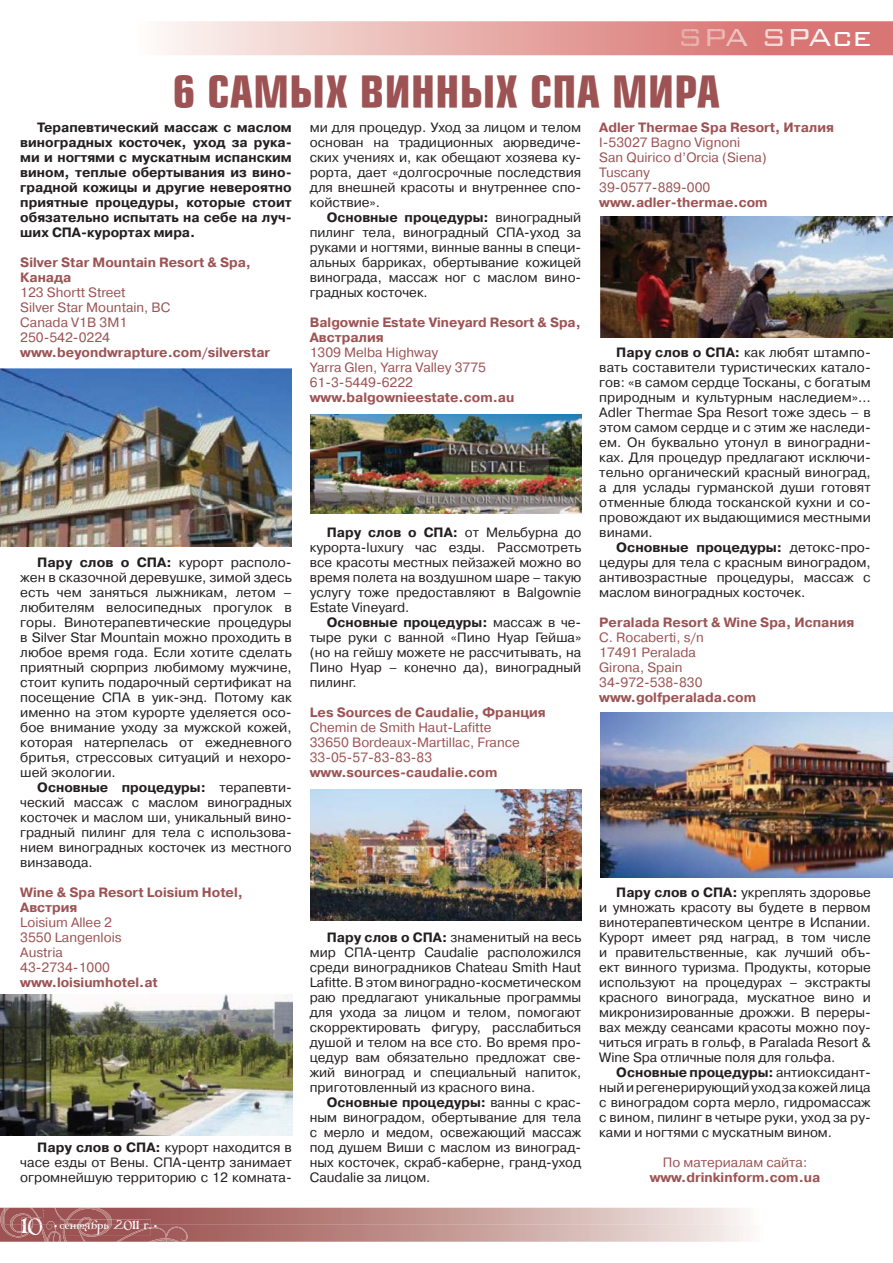
<style>
.page{position:relative;width:893px;height:1263px;background:#fff}
.page>*{position:absolute;margin:0;border:0;box-sizing:border-box;transform-origin:0 0}
.t1{font:700 43.5px "Europe Cond";letter-spacing:.01em;color:#9d5354}
.t2{font:300 33px "Bank Gothic BT";color:#fff}
.t3{font:21px "Arlekino";color:#fff}
.t4{font:13.5px/15px "Pragmatica C";color:#231f20;text-align:justify}
.t5{font:13.5px/15px "Pragmatica C";color:#9d5354}
.t6{font:700 13.5px/15px "Pragmatica C";color:#9d5354}
.t7{font:700 13.5px/15px "Pragmatica C";color:#231f20;text-align:justify}
.t8{font:12px "Arlekino";color:#fff}
.t9{font:7.5px "Europe Cond";color:#fff}
.s1{color:#e8ada9}
.s2{color:#ebb8b3}
.s3{color:#ecc0bb}
.s4{color:#f2d5d1}
.s5{color:#f6e3df}
.s6{color:#f9eeeb}
.s7{font-weight:700}
.s8{font-family:"Europe Cond";font-size:7.5px}
</style>
<div class="page">
<svg style="left:158px;top:21px;width:735px;height:34px;background:#e8afac"></svg>
<img style="left:681px;top:29px;width:68px;height:17px">
<div style="left:765px;top:29px;width:105px;height:17px;background:#d97575"></div>
<svg style="left:0;top:1208px;width:750px;height:34px;background:#c19390"></svg>
<img style="left:60px;top:1219px;width:91px;height:6px">
<img style="left:62px;top:1219px;width:50px;height:6px">
<img style="left:178px;top:107px;width:541px;height:1px">
<img style="left:0;top:369px;width:291px;height:177px">
<img style="left:0;top:995px;width:292px;height:141px">
<img style="left:601px;top:713px;width:292px;height:165px">
<img style="left:310px;top:790px;width:271px;height:130px">
<img style="left:601px;top:216px;width:292px;height:121px">
<img style="left:310px;top:414px;width:271px;height:99px">
<h2 class="t2" style="left:677px;top:16px;width:196px"><span class="s1">S</span><span class="s2">P</span><span class="s3">A</span> <span class="s4">S</span><span class="s5">P</span><span class="s6">A</span>ce</h2>
<h1 class="t1" style="left:173px;top:75px;width:549px">6 САМЫХ ВИННЫХ СПА МИРА</h1>
<p class="t7" style="left:20px;top:121px;width:273px;text-indent:17px">Терапевтический массаж с маслом виноградных косточек, уход за рука&shy;ми и ногтями с мускатным испанским вином, теплые обертывания из вино&shy;градной кожицы и другие невероятно приятные процедуры, которые стоит обязательно испытать на себе на луч&shy;ших СПА-курортах мира.</p>
<p class="t6" style="left:20px;top:256px;width:232px">Silver Star Mountain Resort &amp; Spa,<br>Канада</p>
<p class="t5" style="left:20px;top:286px;width:152px">123 Shortt Street<br>Silver Star Mountain, BC<br>Canada V1B 3M1<br>250-542-0224</p>
<p class="t6" style="left:20px;top:346px;width:251px">www.beyondwrapture.com/silverstar</p>
<p class="t4" style="left:310px;top:121px;width:273px">ми для процедур. Уход за лицом и телом основан на традиционных аюрведиче&shy;ских учениях и, как обещают хозяева ку&shy;рорта, дает «долгосрочные последствия для внешней красоты и внутреннее спо&shy;койствие».</p>
<p class="t4" style="left:310px;top:211px;width:273px;text-indent:17px"><span class="s7">Основные процедуры:</span> виноградный пилинг тела, виноградный СПА-уход за руками и ногтями, винные ванны в специ&shy;альных барриках, обертывание кожицей винограда, массаж ног с маслом вино&shy;градных косточек.</p>
<p class="t6" style="left:310px;top:316px;width:273px">Balgownie Estate Vineyard Resort &amp; Spa,<br>Австралия</p>
<p class="t5" style="left:310px;top:346px;width:178px">1309 Melba Highway<br>Yarra Glen, Yarra Valley 3775<br>61-3-5449-6222</p>
<p class="t6" style="left:310px;top:391px;width:206px">www.balgownieestate.com.au</p>
<p class="t4" style="left:20px;top:556px;width:273px;text-indent:17px"><span class="s7">Пару слов о СПА:</span> курорт располо&shy;жен в сказочной деревушке, зимой здесь есть чем заняться лыжникам, летом – любителям велосипедных прогулок в горы. Винотерапевтические процедуры в Silver Star Mountain можно проходить в любое время года. Если хотите сделать приятный сюрприз любимому мужчине, стоит купить подарочный сертификат на посещение СПА в уик-энд. Потому как именно на этом курорте уделяется осо&shy;бое внимание уходу за мужской кожей, которая натерпелась от ежедневного бритья, стрессовых ситуаций и нехоро&shy;шей экологии.</p>
<p class="t4" style="left:20px;top:781px;width:273px;text-indent:17px"><span class="s7">Основные процедуры:</span> терапевти&shy;ческий массаж с маслом виноградных косточек и маслом ши, уникальный вино&shy;градный пилинг для тела с использова&shy;нием виноградных косточек из местного винзавода.</p>
<p class="t6" style="left:20px;top:886px;width:224px">Wine &amp; Spa Resort Loisium Hotel,<br>Австрия</p>
<p class="t5" style="left:20px;top:916px;width:103px">Loisium Allee 2<br>3550 Langenlois<br>Austria<br>43-2734-1000</p>
<p class="t6" style="left:20px;top:976px;width:139px">www.loisiumhotel.at</p>
<p class="t4" style="left:20px;top:1141px;width:273px;text-indent:17px"><span class="s7">Пару слов о СПА:</span> курорт находится в часе езды от Вены. СПА-центр занимает огромнейшую территорию с 12 комната-</p>
<h3 class="t3" style="left:21px;top:1217px;width:23px">10</h3>
<p class="t9" style="left:53px;top:1223px;width:6px">•</p>
<p class="t8" style="left:60px;top:1220px;width:99px">сентябрь 2011 г. <span class="s8">•</span></p>
<p class="t4" style="left:310px;top:526px;width:273px;text-indent:17px"><span class="s7">Пару слов о СПА:</span> от Мельбурна до курорта-luxury час езды. Рассмотреть все красоты местных пейзажей можно во время полета на воздушном шаре – такую услугу тоже предоставляют в Balgownie Estate Vineyard.</p>
<p class="t4" style="left:310px;top:616px;width:273px;text-indent:17px"><span class="s7">Основные процедуры:</span> массаж в че&shy;тыре руки с ванной «Пино Нуар Гейша» (но на гейшу можете не рассчитывать, на Пино Нуар – конечно да), виноградный пилинг.</p>
<p class="t6" style="left:310px;top:706px;width:238px">Les Sources de Caudalie, Франция</p>
<p class="t5" style="left:310px;top:721px;width:212px">Chemin de Smith Haut-Lafitte<br>33650 Bordeaux-Martillac, France<br>33-05-57-83-83-83</p>
<p class="t6" style="left:310px;top:766px;width:189px">www.sources-caudalie.com</p>
<p class="t4" style="left:310px;top:931px;width:273px;text-indent:17px"><span class="s7">Пару слов о СПА:</span> знаменитый на весь мир СПА-центр Caudalie расположился среди виноградников Chateau Smith Haut Lafitte. В этом виноградно-косметическом раю предлагают уникальные программы для ухода за лицом и телом, помогают скорректировать фигуру, расслабиться душой и телом на все сто. Во время про&shy;цедур вам обязательно предложат све&shy;жий виноград и специальный напиток, приготовленный из красного вина.</p>
<p class="t4" style="left:310px;top:1096px;width:273px;text-indent:17px"><span class="s7">Основные процедуры:</span> ванны с крас&shy;ным виноградом, обертывание для тела с мерло и медом, освежающий массаж под душем Виши с маслом из виноград&shy;ных косточек, скраб-каберне, гранд-уход Caudalie за лицом.</p>
<p class="t6" style="left:599px;top:121px;width:236px">Adler Thermae Spa Resort, Италия</p>
<p class="t5" style="left:599px;top:136px;width:169px">I-53027 Bagno Vignoni<br>San Quirico d’Orcia (Siena)<br>Tuscany<br>39-0577-889-000</p>
<p class="t6" style="left:599px;top:196px;width:170px">www.adler-thermae.com</p>
<p class="t4" style="left:599px;top:346px;width:273px;text-indent:17px"><span class="s7">Пару слов о СПА:</span> как любят штампо&shy;вать составители туристических катало&shy;гов: «в самом сердце Тосканы, с богатым природным и культурным наследием»… Adler Thermae Spa Resort тоже здесь – в этом самом сердце и с этим же наследи&shy;ем. Он буквально утонул в виноградни&shy;ках. Для процедур предлагают исключи&shy;тельно органический красный виноград, а для услады гурманской души готовят отменные блюда тосканской кухни и со&shy;провождают их выдающимися местными винами.</p>
<p class="t4" style="left:599px;top:541px;width:273px;text-indent:17px"><span class="s7">Основные процедуры:</span> детокс-про&shy;цедуры для тела с красным виноградом, антивозрастные процедуры, массаж с маслом виноградных косточек.</p>
<p class="t6" style="left:599px;top:616px;width:257px">Peralada Resort &amp; Wine Spa, Испания</p>
<p class="t5" style="left:599px;top:631px;width:106px">C. Rocaberti, s/n<br>17491 Peralada<br>Girona, Spain<br>34-972-538-830</p>
<p class="t6" style="left:599px;top:691px;width:158px">www.golfperalada.com</p>
<p class="t4" style="left:599px;top:886px;width:273px;text-indent:17px"><span class="s7">Пару слов о СПА:</span> укреплять здоровье и умножать красоту вы будете в первом винотерапевтическом центре в Испании.<br>Курорт имеет ряд наград, в том числе и правительственные, как лучший объ&shy;ект винного туризма. Продукты, которые используют на процедурах – экстракты красного винограда, мускатное вино и микронизированные дрожжи. В переры&shy;вах между сеансами красоты можно поу&shy;читься играть в гольф, в Paralada Resort &amp; Wine Spa отличные поля для гольфа.</p>
<p class="t4" style="left:599px;top:1066px;width:273px;text-indent:17px"><span class="s7">Основные процедуры:</span> антиоксидант&shy;ный и регенерирующий уход за кожей лица с виноградом сорта мерло, гидромассаж с вином, пилинг в четыре руки, уход за ру&shy;ками и ногтями с мускатным вином.</p>
<p class="t5" style="left:663px;top:1156px;width:146px">По материалам сайта:</p>
<p class="t6" style="left:650px;top:1171px;width:172px">www.drinkinform.com.ua</p>
</div>
